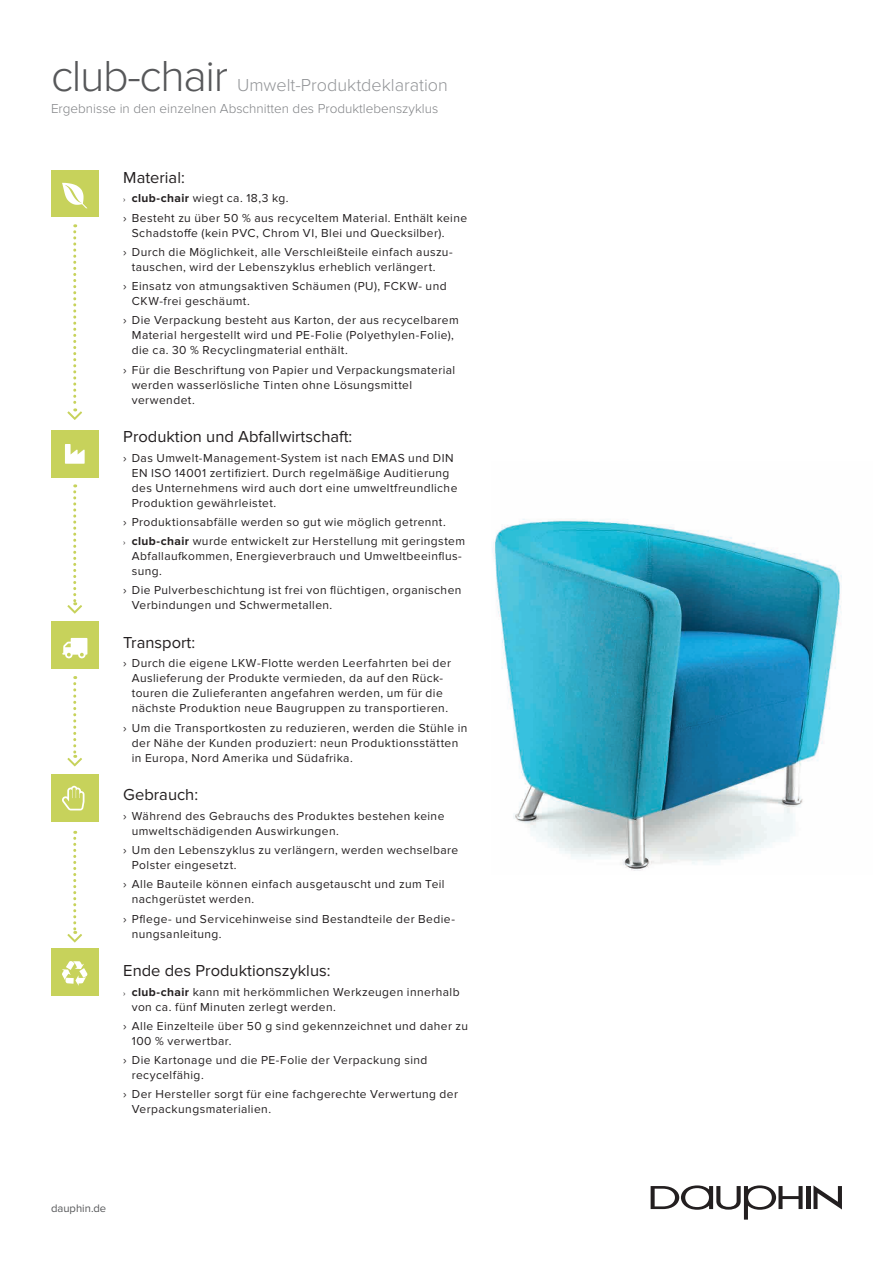
<style>
.page{position:relative;width:893px;height:1263px;background:#fff}
.page>*{position:absolute;margin:0;border:0;box-sizing:border-box;transform-origin:0 0}
.t1{font:300 45px "Proxima Nova";letter-spacing:-.03em;color:#57585a}
.t2{font:300 18px "Proxima Nova";color:#939598}
.t3{font:16.5px "Proxima Nova";color:#231f20}
.t4{font:300 13.5px "Proxima Nova";color:#808285}
.t5{font:12px/15px "Proxima Nova";letter-spacing:.035em;color:#231f20}
.t6{font:11.25px "Proxima Nova";color:#57585a}
.s1{font-size:8.25px}
.s2{font-weight:700}
</style>
<div class="page">
<svg style="left:813px;top:1185px;width:29px;height:24px"></svg>
<hr style="left:806px;top:1186px;width:4px;height:23px;background:#231f20">
<svg style="left:651px;top:1185px;width:152px;height:34px"></svg>
<img style="left:492px;top:519px;width:350px;height:352px">
<div style="left:51px;top:622px;width:47px;height:47px;background:#c7d25b"></div>
<svg style="left:62px;top:638px;width:25px;height:20px"></svg>
<div style="left:51px;top:170px;width:47px;height:46px;background:#c7d25b"></div>
<div style="left:51px;top:774px;width:47px;height:48px;background:#c7d25b"></div>
<div style="left:51px;top:949px;width:47px;height:47px;background:#c7d25b"></div>
<svg style="left:62px;top:786px;width:22px;height:24px"></svg>
<div style="left:51px;top:430px;width:47px;height:47px;background:#c7d25b"></div>
<svg style="left:65px;top:444px;width:20px;height:20px"></svg>
<svg style="left:62px;top:961px;width:25px;height:25px"></svg>
<svg style="left:62px;top:183px;width:25px;height:25px"></svg>
<svg style="left:67px;top:224px;width:15px;height:196px"></svg>
<svg style="left:67px;top:676px;width:15px;height:90px"></svg>
<svg style="left:67px;top:831px;width:15px;height:111px"></svg>
<svg style="left:67px;top:484px;width:15px;height:130px"></svg>
<h1 class="t1" style="left:51px;top:50px;width:179px">club-chair</h1>
<h2 class="t2" style="left:237px;top:74px;width:212px">Umwelt-Produktdeklaration</h2>
<p class="t4" style="left:51px;top:101px;width:389px">Ergebnisse in den einzelnen Abschnitten des Produktlebenszyklus</p>
<h3 class="t3" style="left:123px;top:168px;width:63px">Material:</h3>
<p class="t5" style="left:123px;top:189px;width:345px;line-height:19.2px"><span class="s1">›</span> <span class="s2">club-chair</span> wiegt ca. 18,3 kg.<br>› Besteht zu über 50 % aus recyceltem Material. Enthält keine</p>
<p class="t5" style="left:123px;top:223px;width:331px;line-height:19.2px;text-align:center">Schadstoffe (kein PVC, Chrom VI, Blei und Quecksilber).<br>› Durch die Möglichkeit, alle Verschleißteile einfach auszu-</p>
<p class="t5" style="left:123px;top:257px;width:325px;line-height:19.2px;text-align:center">tauschen, wird der Lebenszyklus erheblich verlängert.<br>› Einsatz von atmungsaktiven Schäumen (PU), FCKW- und</p>
<p class="t5" style="left:123px;top:292px;width:337px;line-height:19.2px;text-indent:9px">CKW-frei geschäumt.<br>› Die Verpackung besteht aus Karton, der aus recycelbarem</p>
<p class="t5" style="left:132px;top:328px;width:324px">Material hergestellt wird und PE-Folie (Polyethylen-Folie), die ca. 30 % Recyclingmaterial enthält.</p>
<p class="t5" style="left:132px;top:362px;width:325px;text-indent:-9px">› Für die Beschriftung von Papier und Verpackungsmaterial werden wasserlösliche Tinten ohne Lösungsmittel verwendet.</p>
<h3 class="t3" style="left:123px;top:427px;width:231px">Produktion und Abfallwirtschaft:</h3>
<p class="t5" style="left:132px;top:450px;width:327px;text-indent:-9px">› Das Umwelt-Management-System ist nach EMAS und DIN EN ISO 14001 zertifiziert. Durch regelmäßige Auditierung des Unternehmens wird auch dort eine umweltfreundliche Produktion gewährleistet.</p>
<p class="t5" style="left:123px;top:512px;width:343px;line-height:19.2px">› Produktionsabfälle werden so gut wie möglich getrennt.<br><span class="s1">›</span> <span class="s2">club-chair</span> wurde entwickelt zur Herstellung mit geringstem</p>
<p class="t5" style="left:132px;top:549px;width:331px">Abfallaufkommen, Energieverbrauch und Umweltbeeinflus&shy;sung.</p>
<p class="t5" style="left:132px;top:583px;width:331px;text-indent:-9px">› Die Pulverbeschichtung ist frei von flüchtigen, organischen<br>Verbindungen und Schwermetallen.</p>
<h3 class="t3" style="left:123px;top:633px;width:73px">Transport:</h3>
<p class="t5" style="left:123px;top:656px;width:329px;text-align:center">› Durch die eigene LKW-Flotte werden Leerfahrten bei der Auslieferung der Produkte vermieden, da auf den Rück&shy;touren die Zulieferanten angefahren werden, um für die nächste Produktion neue Baugruppen zu transportieren.</p>
<p class="t5" style="left:132px;top:720px;width:337px;text-indent:-9px">› Um die Transportkosten zu reduzieren, werden die Stühle in der Nähe der Kunden produziert: neun Produktionsstätten in Europa, Nord Amerika und Südafrika.</p>
<h3 class="t3" style="left:123px;top:785px;width:76px">Gebrauch:</h3>
<p class="t5" style="left:132px;top:808px;width:314px;text-indent:-9px">› Während des Gebrauchs des Produktes bestehen keine umweltschädigenden Auswirkungen.</p>
<p class="t5" style="left:132px;top:843px;width:328px;text-indent:-9px">› Um den Lebenszyklus zu verlängern, werden wechselbare<br>Polster eingesetzt.</p>
<p class="t5" style="left:132px;top:877px;width:314px;text-indent:-9px">› Alle Bauteile können einfach ausgetauscht und zum Teil nachgerüstet werden.</p>
<p class="t5" style="left:132px;top:911px;width:325px;text-indent:-9px">› Pflege- und Servicehinweise sind Bestandteile der Bedie&shy;nungsanleitung.</p>
<h3 class="t3" style="left:123px;top:961px;width:209px">Ende des Produktionszyklus:</h3>
<p class="t5" style="left:132px;top:984px;width:329px;text-indent:-9px"><span class="s1">›</span> <span class="s2">club-chair</span> kann mit herkömmlichen Werkzeugen innerhalb von ca. fünf Minuten zerlegt werden.</p>
<p class="t5" style="left:132px;top:1018px;width:338px;text-indent:-9px">› Alle Einzelteile über 50 g sind gekennzeichnet und daher zu<br>100 % verwertbar.</p>
<p class="t5" style="left:132px;top:1053px;width:297px;text-indent:-9px">› Die Kartonage und die PE-Folie der Verpackung sind recycelfähig.</p>
<p class="t5" style="left:132px;top:1087px;width:328px;text-indent:-9px">› Der Hersteller sorgt für eine fachgerechte Verwertung der<br>Verpackungsmaterialien.</p>
<p class="t6" style="left:51px;top:1202px;width:57px">dauphin.de</p>
</div>
